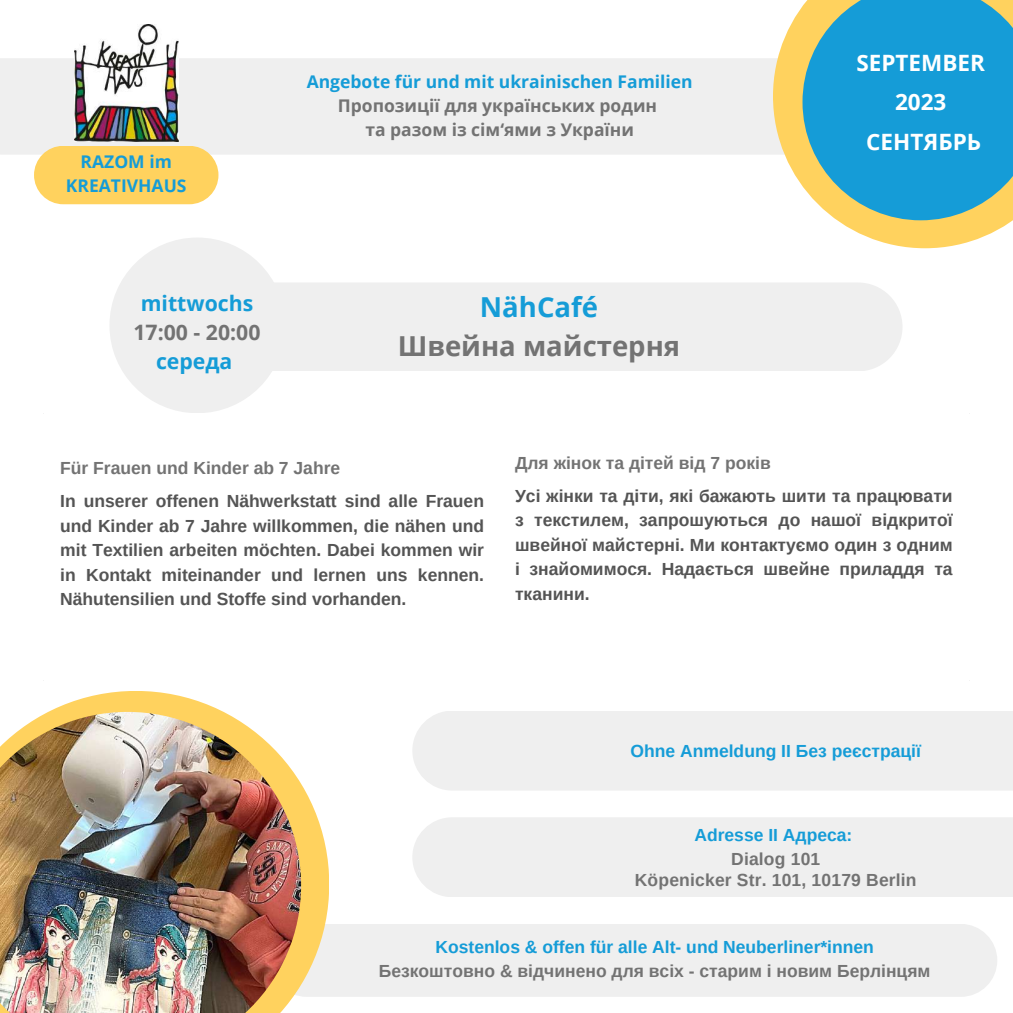
<style>
.page{position:relative;width:1013px;height:1013px;background:#fff}
.page>*{position:absolute;margin:0;border:0;box-sizing:border-box;transform-origin:0 0}
.t1{font:700 27.5px "Open Sans";color:#737373}
.t2{font:700 27.5px "Open Sans";color:#159cd7}
.t3{font:700 22.5px/39.6px "Open Sans";color:#fff;text-align:center}
.t4{font:700 21.25px "Open Sans";color:#159cd7}
.t5{font:700 21.25px "Open Sans";color:#737373}
.t6{font:700 17.5px/24.5px "Arimo";color:#545454;text-align:justify}
.t7{font:700 17.5px/21.5px "Arimo";color:#737373;text-align:center}
.t8{font:700 17.5px "Arimo";color:#159cd7}
.t9{font:700 17.5px/24.4px "Open Sans";color:#159cd7;text-align:center}
.t10{font:700 17.5px/24.4px "Open Sans";color:#737373;text-align:center}
</style>
<div class="page">
<div style="left:270px;top:923px;width:727px;height:73px;background:#efefef;border-radius:36px"></div>
<div style="left:412px;top:817px;width:600px;height:80px;background:#efefef"></div>
<div style="left:272px;top:283px;width:630px;height:88px;background:#efefef"></div>
<svg style="left:48px;top:691px;width:281px;height:306px"></svg>
<img style="left:0;top:712px;width:301px;height:300px">
<div style="left:412px;top:711px;width:600px;height:79px;background:#efefef"></div>
<div style="left:109px;top:237px;width:176px;height:176px;background:#efefef;border-radius:50%"></div>
<div style="left:0;top:58px;width:773px;height:97px;background:#efefef"></div>
<svg style="left:773px;top:7px;width:239px;height:241px;fill:#ffd25e"></svg>
<svg style="left:802px;top:0;width:210px;height:220px;background:#34a3c8"></svg>
<img style="left:74px;top:24px;width:104px;height:117px">
<div style="left:34px;top:146px;width:184px;height:58px;background:#ffd25e;border-radius:29px"></div>
<p class="t9" style="left:66px;top:149px;width:122px">RAZOM im<br>KREATIVHAUS</p>
<p class="t4" style="left:141px;top:288px;width:114px">mittwochs</p>
<p class="t5" style="left:133px;top:317px;width:128px">17:00 - 20:00</p>
<p class="t4" style="left:156px;top:346px;width:78px">середа</p>
<p class="t9" style="left:307px;top:69px;width:387px">Angebote für und mit ukrainischen Familien</p>
<p class="t10" style="left:338px;top:93px;width:321px">Пропозиції для українських родин та разом із сім‘ями з України</p>
<h1 class="t2" style="left:480px;top:288px;width:120px">NähCafé</h1>
<h1 class="t1" style="left:398px;top:326px;width:284px">Швейна майстерня</h1>
<p class="t3" style="left:856px;top:42px;width:130px">SEPTEMBER<br>2023<br>СЕНТЯБРЬ</p>
<p class="t7" style="left:60px;top:457px;width:281px">Für Frauen und Kinder ab 7 Jahre</p>
<p class="t6" style="left:60px;top:489px;width:425px">In unserer offenen Nähwerkstatt sind alle Frauen und Kinder ab 7 Jahre willkommen, die nähen und mit Textilien arbeiten möchten. Dabei kommen wir in Kontakt miteinander und lernen uns kennen.<br>Nähutensilien und Stoffe sind vorhanden.</p>
<p class="t7" style="left:515px;top:452px;width:257px">Для жінок та дітей від 7 років</p>
<p class="t6" style="left:515px;top:483px;width:439px">Усі жінки та діти, які бажають шити та працювати з текстилем, запрошуються до нашої відкритої швейної майстерні. Ми контактуємо один з одним і знайомимося. Надається швейне приладдя та тканини.</p>
<p class="t8" style="left:630px;top:740px;width:292px">Ohne Anmeldung II Без реєстрації</p>
<p class="t8" style="left:694px;top:825px;width:159px">Adresse II Aдреса:</p>
<p class="t7" style="left:635px;top:847px;width:283px">Dialog 101<br>Köpenicker Str. 101, 10179 Berlin</p>
<p class="t8" style="left:435px;top:937px;width:440px">Kostenlos &amp; offen für alle Alt- und Neuberliner*innen</p>
<p class="t7" style="left:379px;top:960px;width:553px">Безкоштовнo &amp; відчинено для всіх - старим і новим Берлінцям</p>
</div>
